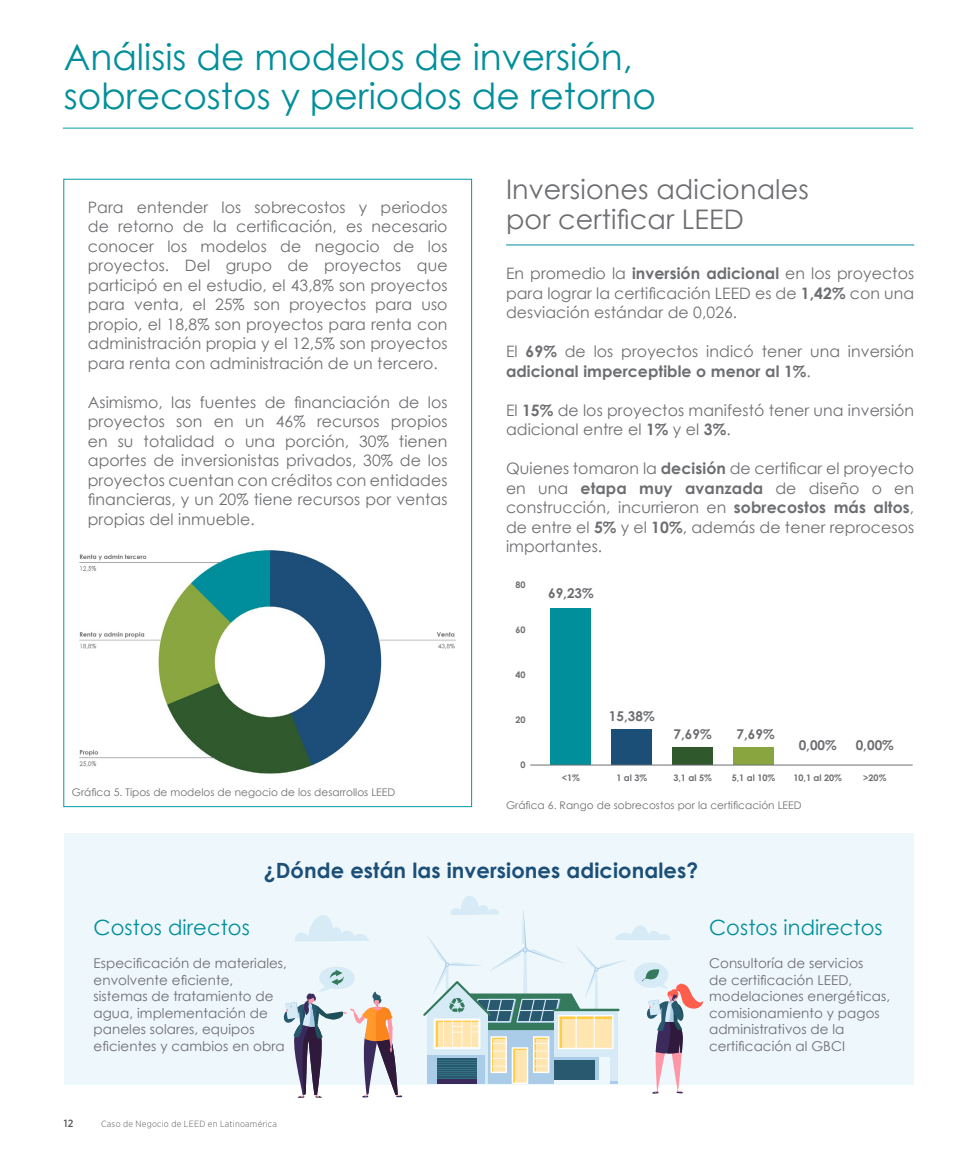
<style>
.page{position:relative;width:978px;height:1170px;background:#fff}
.page>*{position:absolute;margin:0;border:0;box-sizing:border-box;transform-origin:0 0}
.t1{font:36px/39px "Century Gothic";color:#008f9b}
.t2{font:27px/30px "Century Gothic";letter-spacing:.005em;color:#6d6e71}
.t3{font:700 21px "Century Gothic";letter-spacing:.005em;color:#1c4f78}
.t4{font:21px "Century Gothic";letter-spacing:.005em;color:#008f9b}
.t5{font:15.75px/19.5px "Century Gothic";letter-spacing:.005em;color:#6d6e71;text-align:justify}
.t6{font:13.5px/16.5px "Century Gothic";letter-spacing:.005em;color:#6d6e71}
.t7{font:700 13.5px "Century Gothic";color:#6d6e71}
.t8{font:10.5px "Century Gothic";letter-spacing:.005em;color:#6d6e71}
.t9{font:500 10.5px "Gotham Narrow";color:#58595b}
.t10{font:700 9px "Century Gothic";color:#6d6e71}
.t11{font:300 9px "Gotham Narrow";letter-spacing:.025em;color:#58595b}
.s1{font-weight:700}
</style>
<div class="page">
<img style="left:79px;top:541px;width:394px;height:235px">
<div style="left:64px;top:832px;width:850px;height:252px;background:#eef7fb"></div>
<hr style="left:63px;top:128px;width:850px;height:1px;background:#009ca6">
<hr style="left:506px;top:244px;width:408px;height:1px;background:#008f9b">
<div style="left:551px;top:608px;width:40px;height:157px;background:#008f9b"></div>
<div style="left:611px;top:729px;width:41px;height:36px;background:#1c4f78"></div>
<div style="left:672px;top:747px;width:41px;height:18px;background:#30582d"></div>
<div style="left:733px;top:747px;width:41px;height:18px;background:#88a53f"></div>
<hr style="left:530px;top:764px;width:383px;height:1px;background:#6d6e71">
<svg style="left:295px;top:915px;width:74px;height:26px"></svg>
<svg style="left:423px;top:896px;width:280px;height:197px"></svg>
<svg style="left:281px;top:967px;width:121px;height:130px"></svg>
<h1 class="t1" style="left:64px;top:36px;width:594px">Análisis de modelos de inversión, sobrecostos y periodos de retorno</h1>
<p class="t5" style="left:88px;top:197px;width:361px">Para entender los sobrecostos y periodos de retorno de la certificación, es necesario conocer los modelos de negocio de los proyectos. Del grupo de proyectos que participó en el estudio, el 43,8% son proyectos para venta, el 25% son proyectos para uso propio, el 18,8% son proyectos para renta con administración propia y el 12,5% son proyectos para renta con administración de un tercero.</p>
<p class="t5" style="left:88px;top:392px;width:361px">Asimismo, las fuentes de financiación de los proyectos son en un 46% recursos propios en su totalidad o una porción, 30% tienen aportes de inversionistas privados, 30% de los proyectos cuentan con créditos con entidades financieras, y un 20% tiene recursos por ventas propias del inmueble.</p>
<p class="t8" style="left:72px;top:784px;width:325px">Gráfica 5. Tipos de modelos de negocio de los desarrollos LEED</p>
<h2 class="t2" style="left:506px;top:174px;width:304px">Inversiones adicionales por certificar LEED</h2>
<p class="t5" style="left:506px;top:263px;width:410px">En promedio la <span class="s1">inversión adicional</span> en los proyectos para lograr la certificación LEED es de <span class="s1">1,42%</span> con una desviación estándar de 0,026.</p>
<p class="t5" style="left:506px;top:341px;width:410px">El <span class="s1">69%</span> de los proyectos indicó tener una inversión <span class="s1">adicional imperceptible o menor al 1%</span>.</p>
<p class="t5" style="left:506px;top:400px;width:410px">El <span class="s1">15%</span> de los proyectos manifestó tener una inversión adicional entre el <span class="s1">1%</span> y el <span class="s1">3%</span>.</p>
<p class="t5" style="left:506px;top:458px;width:410px">Quienes tomaron la <span class="s1">decisión</span> de certificar el proyecto en una <span class="s1">etapa muy avanzada</span> de diseño o en construcción, incurrieron en <span class="s1">sobrecostos más altos</span>, de entre el <span class="s1">5%</span> y el <span class="s1">10%</span>, además de tener reprocesos importantes.</p>
<p class="t10" style="left:515px;top:578px;width:12px">80</p>
<p class="t10" style="left:515px;top:623px;width:12px">60</p>
<p class="t10" style="left:515px;top:668px;width:12px">40</p>
<p class="t10" style="left:515px;top:713px;width:12px">20</p>
<p class="t10" style="left:520px;top:758px;width:7px">0</p>
<p class="t7" style="left:548px;top:583px;width:47px">69,23%</p>
<p class="t7" style="left:609px;top:705px;width:47px">15,38%</p>
<p class="t7" style="left:674px;top:723px;width:40px">7,69%</p>
<p class="t7" style="left:737px;top:723px;width:40px">7,69%</p>
<p class="t7" style="left:799px;top:734px;width:40px">0,00%</p>
<p class="t7" style="left:856px;top:734px;width:40px">0,00%</p>
<p class="t10" style="left:673px;top:770px;width:40px">3,1 al 5%</p>
<p class="t10" style="left:732px;top:770px;width:45px">5,1 al 10%</p>
<p class="t10" style="left:793px;top:770px;width:50px">10,1 al 20%</p>
<p class="t10" style="left:562px;top:770px;width:20px">&lt;1%</p>
<p class="t10" style="left:616px;top:770px;width:32px">1 al 3%</p>
<p class="t10" style="left:863px;top:770px;width:25px">&gt;20%</p>
<p class="t8" style="left:506px;top:798px;width:297px">Gráfica 6. Rango de sobrecostos por la certificación LEED</p>
<h3 class="t3" style="left:264px;top:854px;width:436px">¿Dónde están las inversiones adicionales?</h3>
<h3 class="t4" style="left:94px;top:912px;width:158px">Costos directos</h3>
<p class="t6" style="left:94px;top:954px;width:195px">Especificación de materiales, envolvente eficiente, sistemas de tratamiento de agua, implementación de paneles solares, equipos eficientes y cambios en obra</p>
<h3 class="t4" style="left:709px;top:912px;width:175px">Costos indirectos</h3>
<p class="t6" style="left:709px;top:954px;width:183px">Consultoría de servicios<br>de certificación LEED, modelaciones energéticas, comisionamiento y pagos administrativos de la certificación al GBCI</p>
<p class="t9" style="left:64px;top:1116px;width:11px">12</p>
<p class="t11" style="left:101px;top:1118px;width:177px">Caso de Negocio de LEED en Latinoamérica</p>
</div>
